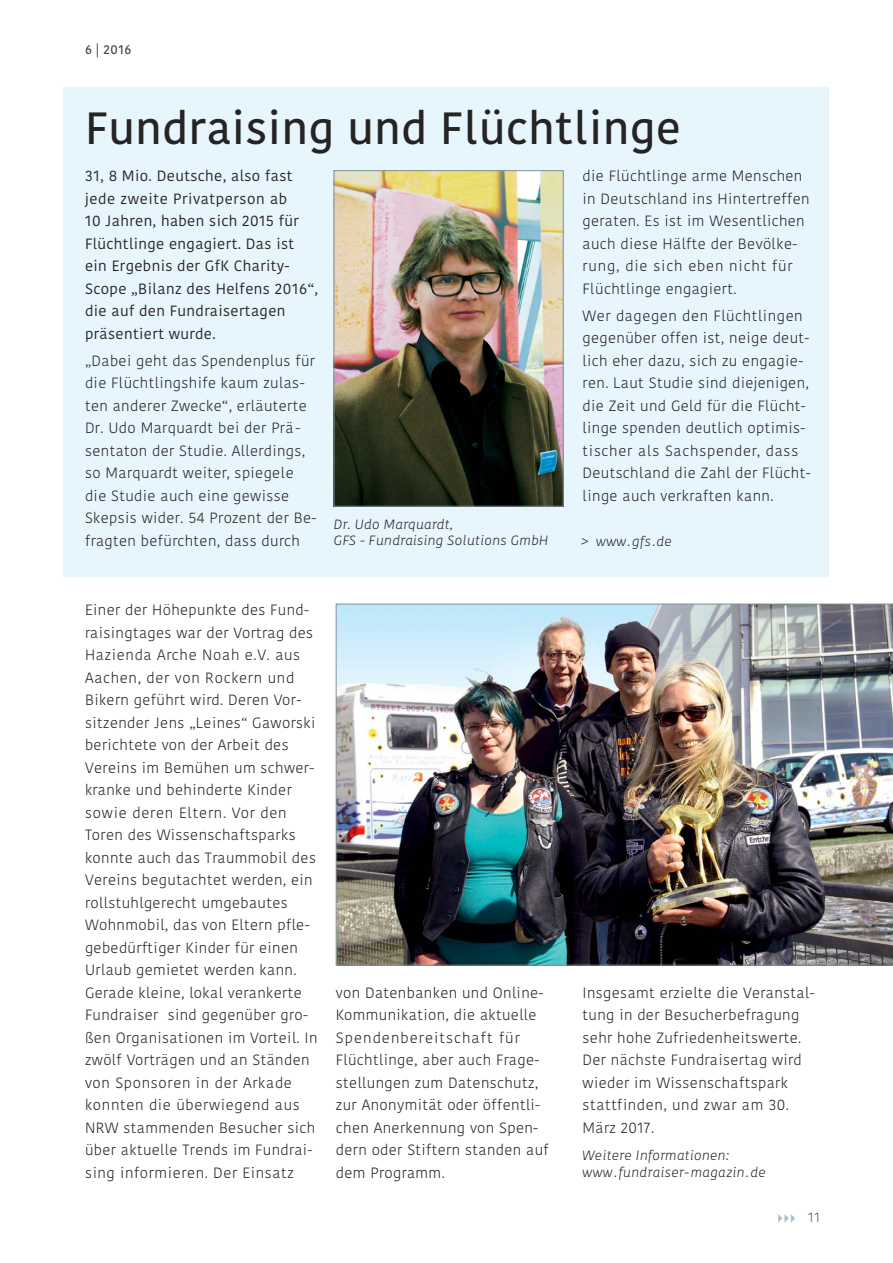
<style>
.page{position:relative;width:893px;height:1263px;background:#fff}
.page>*{position:absolute;margin:0;border:0;box-sizing:border-box;transform-origin:0 0}
.t1{font:600 45px "Kohinoor";letter-spacing:.015em;color:#262324}
.t2{font:300 14.85px/22.5px "Kohinoor";letter-spacing:.025em;color:#262324}
.t3{font:14.85px/22.5px "Kohinoor";letter-spacing:.025em;color:#262324}
.t4{font:italic 300 13.5px "Kohinoor";letter-spacing:.025em;color:#262324}
.t5{font:300 13.5px "Kohinoor";color:#4d555b}
.t6{font:italic 300 13.35px/16.5px "Kohinoor";letter-spacing:.025em;color:#262324}
.t7{font:600 12.6px "Kohinoor";color:#39474f}
.s1{color:#004689}
</style>
<div class="page">
<div style="left:64px;top:87px;width:765px;height:489px;background:#e7f6fd"></div>
<img style="left:336px;top:604px;width:557px;height:361px">
<img style="left:336px;top:172px;width:225px;height:332px">
<div style="left:334px;top:170px;width:229px;height:336px;border:1px solid #839097"></div>
<svg style="left:778px;top:1214px;width:17px;height:8px"></svg>
<p class="t7" style="left:85px;top:42px;width:48px">6 <span class="s1">|</span> 2016</p>
<h1 class="t1" style="left:85px;top:100px;width:597px">Fundraising und Flüchtlinge</h1>
<p class="t3" style="left:85px;top:165px;width:235px">31, 8 Mio. Deutsche, also fast jede zweite Privatperson ab<br>10 Jahren, haben sich 2015 für<br>Flüchtlinge engagiert. Das ist ein Ergebnis der GfK Charity-<br>Scope „Bilanz des Helfens 2016“, die auf den Fundraisertagen präsentiert wurde.</p>
<p class="t2" style="left:85px;top:350px;width:233px">„Dabei geht das Spendenplus für die Flüchtlingshife kaum zulas&shy;ten anderer Zwecke“, erläuterte<br>Dr. Udo Marquardt bei der Prä&shy;sentaton der Studie. Allerdings, so Marquardt weiter, spiegele die Studie auch eine gewisse<br>Skepsis wider. 54 Prozent der Be&shy;fragten befürchten, dass durch</p>
<p class="t2" style="left:583px;top:165px;width:229px">die Flüchtlinge arme Menschen in Deutschland ins Hintertreffen geraten. Es ist im Wesentlichen auch diese Hälfte der Bevölke&shy;rung, die sich eben nicht für<br>Flüchtlinge engagiert.</p>
<p class="t2" style="left:583px;top:305px;width:230px">Wer dagegen den Flüchtlingen gegenüber offen ist, neige deut&shy;lich eher dazu, sich zu engagie&shy;ren. Laut Studie sind diejenigen, die Zeit und Geld für die Flücht&shy;linge spenden deutlich optimis&shy;tischer als Sachspender, dass<br>Deutschland die Zahl der Flücht&shy;linge auch verkraften kann.</p>
<p class="t6" style="left:334px;top:516px;width:216px">Dr. Udo Marquardt,<br>GFS - Fundraising Solutions GmbH</p>
<p class="t6" style="left:581px;top:533px;width:92px">&gt; www.gfs.de</p>
<p class="t2" style="left:85px;top:599px;width:234px">Einer der Höhepunkte des Fund&shy;raisingtages war der Vortrag des<br>Hazienda Arche Noah e.V. aus<br>Aachen, der von Rockern und<br>Bikern geführt wird. Deren Vor&shy;sitzender Jens „Leines“ Gaworski berichtete von der Arbeit des<br>Vereins im Bemühen um schwer&shy;kranke und behinderte Kinder sowie deren Eltern. Vor den<br>Toren des Wissenschaftsparks konnte auch das Traummobil des<br>Vereins begutachtet werden, ein rollstuhlgerecht umgebautes<br>Wohnmobil, das von Eltern pfle&shy;gebedürftiger Kinder für einen<br>Urlaub gemietet werden kann.<br>Gerade kleine, lokal verankerte<br>Fundraiser sind gegenüber gro&shy;ßen Organisationen im Vorteil. In zwölf Vorträgen und an Ständen von Sponsoren in der Arkade konnten die überwiegend aus<br>NRW stammenden Besucher sich über aktuelle Trends im Fundrai&shy;sing informieren. Der Einsatz</p>
<p class="t2" style="left:336px;top:981px;width:214px">von Datenbanken und Online-<br>Kommunikation, die aktuelle<br>Spendenbereitschaft für<br>Flüchtlinge, aber auch Frage&shy;stellungen zum Datenschutz, zur Anonymität oder öffentli&shy;chen Anerkennung von Spen&shy;dern oder Stiftern standen auf dem Programm.</p>
<p class="t2" style="left:583px;top:981px;width:234px">Insgesamt erzielte die Veranstal&shy;tung in der Besucherbefragung sehr hohe Zufriedenheitswerte.<br>Der nächste Fundraisertag wird wieder im Wissenschaftspark stattfinden, und zwar am 30.<br>März 2017.</p>
<p class="t6" style="left:583px;top:1147px;width:148px">Weitere Informationen:</p>
<p class="t4" style="left:583px;top:1163px;width:185px">www.fundraiser-magazin.de</p>
<p class="t5" style="left:808px;top:1209px;width:13px">11</p>
</div>
